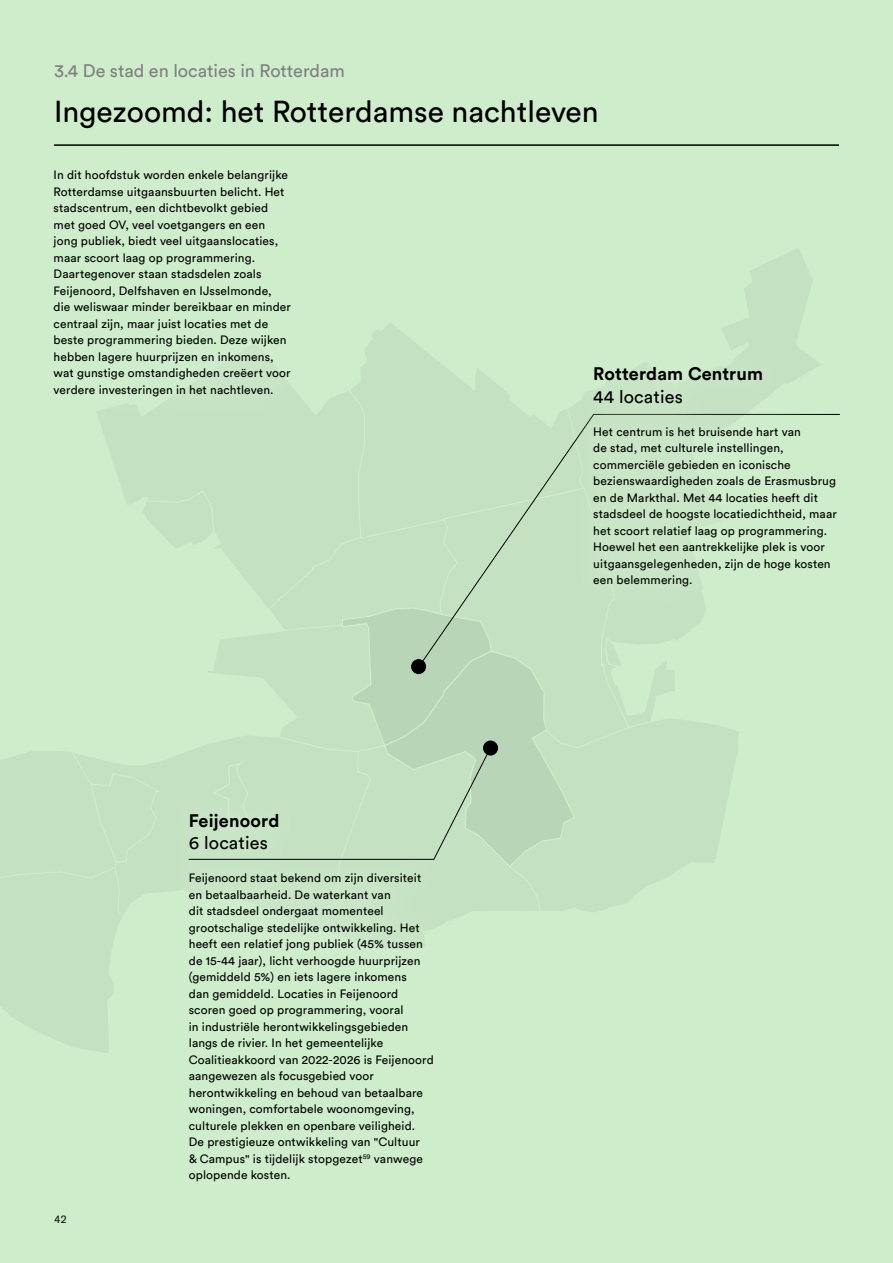
<style>
.page{position:relative;width:893px;height:1263px;background:#ceedcb}
.page>*{position:absolute;margin:0;border:0;box-sizing:border-box;transform-origin:0 0}
.Body_1st{font:30px "Circular Std";color:#000}
.Chapter_subheader{font:18px "Circular Std";color:#808080}
.Small_body{font:700 18px "Circular Std";letter-spacing:.01em;color:#000}
.Small_body-2{font:18px "Circular Std";letter-spacing:.01em;color:#000}
.Small_body-3{font:12px/16.5px "Circular Std";letter-spacing:.01em;color:#000}
.Page_Numbers{font:10.5px "GT America Mono";color:#000}
</style>
<div class="page">
<hr style="left:54px;top:144px;width:785px;height:2px;background:#000">
<div style="left:102px;top:392px;width:245px;height:97px;background:#c4e1c1"></div>
<svg style="left:347px;top:323px;width:218px;height:166px"></svg>
<svg style="left:577px;top:729px;width:162px;height:183px"></svg>
<svg style="left:577px;top:248px;width:235px;height:481px"></svg>
<svg style="left:604px;top:667px;width:21px;height:1px"></svg>
<svg style="left:418px;top:414px;width:394px;height:253px"></svg>
<div style="left:565px;top:339px;width:302px;height:278px;background:#ceedcb"></div>
<div style="left:24px;top:141px;width:297px;height:286px;background:#ceedcb"></div>
<svg style="left:0;top:489px;width:577px;height:564px"></svg>
<p class="Chapter_subheader" style="left:54px;top:59px;width:292px">3.4 De stad en locaties in Rotterdam</p>
<p class="Body_1st" style="left:54px;top:93px;width:546px">Ingezoomd: het Rotterdamse nachtleven</p>
<p class="Small_body-3" style="left:54px;top:166px;width:239px">In dit hoofdstuk worden enkele belangrijke Rotterdamse uitgaansbuurten belicht. Het stadscentrum, een dichtbevolkt gebied met goed OV, veel voetgangers en een jong publiek, biedt veel uitgaanslocaties, maar scoort laag op programmering.<br>Daartegenover staan stadsdelen zoals Feijenoord, Delfshaven en IJsselmonde, die weliswaar minder bereikbaar en minder centraal zijn, maar juist locaties met de beste programmering bieden. Deze wijken hebben lagere huurprijzen en inkomens, wat gunstige omstandigheden creëert voor verdere investeringen in het nachtleven.</p>
<p class="Page_Numbers" style="left:54px;top:1213px;width:15px">42</p>
<p class="Small_body" style="left:189px;top:809px;width:92px">Feijenoord</p>
<p class="Small_body-2" style="left:189px;top:832px;width:81px">6 locaties</p>
<p class="Small_body-3" style="left:189px;top:869px;width:246px">Feijenoord staat bekend om zijn diversiteit en betaalbaarheid. De waterkant van<br>dit stadsdeel ondergaat momenteel grootschalige stedelijke ontwikkeling. Het heeft een relatief jong publiek (45% tussen de 15-44 jaar), licht verhoogde huurprijzen (gemiddeld 5%) en iets lagere inkomens<br>dan gemiddeld. Locaties in Feijenoord scoren goed op programmering, vooral<br>in industriële herontwikkelingsgebieden langs de rivier. In het gemeentelijke Coalitieakkoord van 2022-2026 is Feijenoord aangewezen als focusgebied voor herontwikkeling en behoud van betaalbare woningen, comfortabele woonomgeving, culturele plekken en openbare veiligheid.<br>De prestigieuze ontwikkeling van "Cultuur<br>&amp; Campus" is tijdelijk stopgezet<sup>59</sup> vanwege oplopende kosten.</p>
<p class="Small_body" style="left:593px;top:362px;width:171px">Rotterdam Centrum</p>
<p class="Small_body-2" style="left:593px;top:385px;width:91px">44 locaties</p>
<p class="Small_body-3" style="left:593px;top:423px;width:245px">Het centrum is het bruisende hart van<br>de stad, met culturele instellingen, commerciële gebieden en iconische bezienswaardigheden zoals de Erasmusbrug en de Markthal. Met 44 locaties heeft dit stadsdeel de hoogste locatiedichtheid, maar het scoort relatief laag op programmering.<br>Hoewel het een aantrekkelijke plek is voor uitgaansgelegenheden, zijn de hoge kosten een belemmering.</p>
</div>
